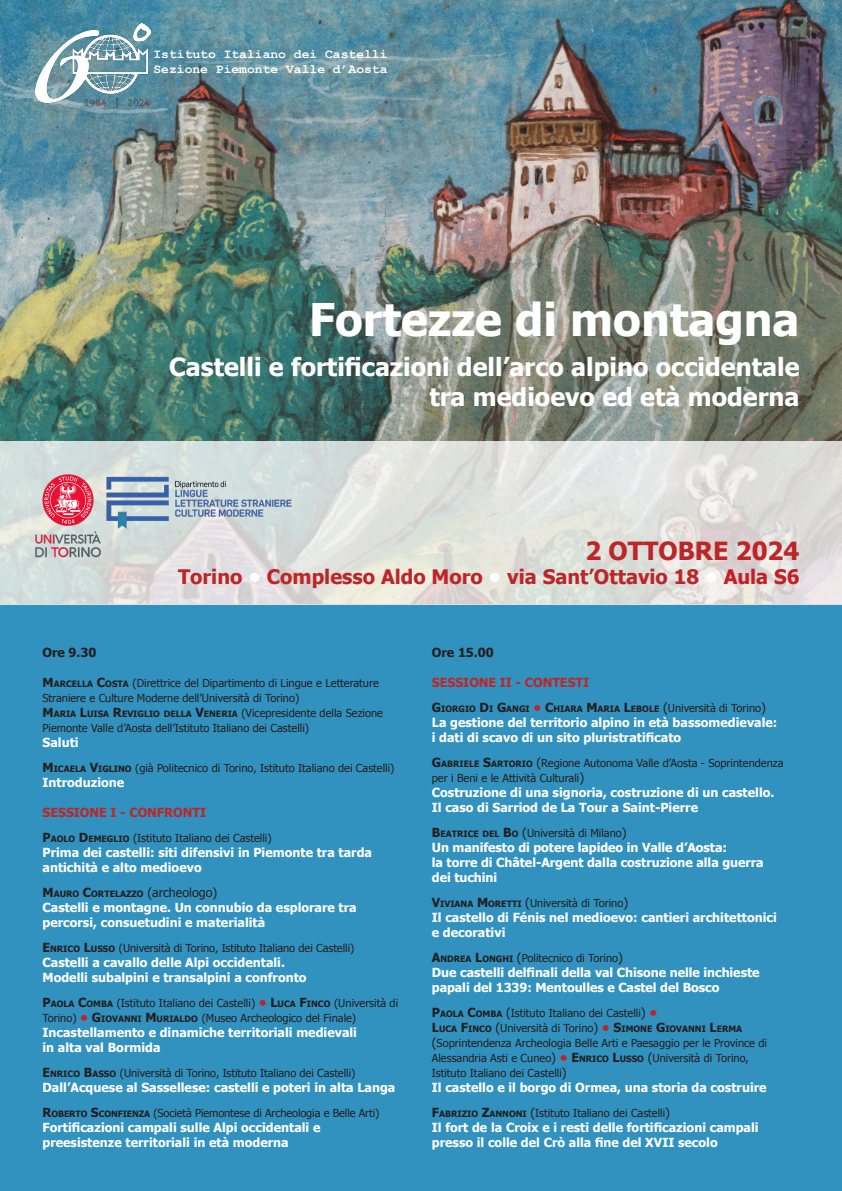
<style>
.page{position:relative;width:842px;height:1191px;background:#fff}
.page>*{position:absolute;margin:0;border:0;box-sizing:border-box;transform-origin:0 0}
.t1{font:700 45px "Tahoma";color:#fff}
.t2{font:700 25px "Tahoma";color:#fff}
.t3{font:700 25px "Tahoma";color:#bb2729}
.t4{font:700 20px "Tahoma";color:#bb2729}
.t5{font:700 13px "Courier New";color:#fff}
.t6{font:700 12.5px "Tahoma";color:#fff}
.t7{font:700 12.5px "Tahoma";color:#bb2729}
.t8{font:700 12.5px "Tahoma";color:#231f20}
.t9{font:11px/15px "Tahoma";color:#231f20}
.t10{font:700 8.8px "Tahoma";color:#231f20}
.s1{color:#fff}
.s2{color:#c31f24}
.s3{font-weight:700;font-size:12.5px}
.s4{font-weight:700;font-size:8.8px}
.s5{font-size:12.5px}
.s6{font-weight:400;font-size:12.5px}
.s7{font-weight:700;font-size:12.5px;color:#bb2729}
.s8{font-size:12.5px;color:#bb2729}
.s9{font-weight:400;font-size:11px}
</style>
<div class="page">
<img style="left:0;top:0;width:842px;height:441px">
<div style="left:0;top:605px;width:842px;height:586px;background:#3292bf"></div>
<svg style="left:0;top:441px;width:842px;height:164px;background:#dee0dd"></svg>
<img style="left:34px;top:473px;width:69px;height:84px">
<img style="left:98px;top:472px;width:200px;height:58px">
<img style="left:36px;top:23px;width:114px;height:85px">
<p class="t5" style="left:153px;top:46px;width:236px">Istituto Italiano dei Castelli</p>
<p class="t5" style="left:153px;top:61px;width:236px">Sezione Piemonte Valle d’Aosta</p>
<p class="t1" style="left:309px;top:288px;width:492px">Fortezze di montagna</p>
<p class="t2" style="left:169px;top:349px;width:632px">Castelli e fortificazioni dell’arco alpino occidentale</p>
<p class="t2" style="left:429px;top:379px;width:372px">tra medioevo ed età moderna</p>
<p class="t3" style="left:585px;top:533px;width:216px">2 OTTOBRE 2024</p>
<p class="t4" style="left:178px;top:563px;width:623px">Torino <span class="s1">•</span> Complesso Aldo Moro <span class="s1">•</span> via Sant’Ottavio 18 <span class="s1">•</span> <span class="s2">Aula S6</span></p>
<p class="t8" style="left:43px;top:643px;width:55px">Ore 9.30</p>
<p class="t9" style="left:43px;top:675px;width:338px"><span class="s3">M</span><span class="s4">ARCELLA</span> <span class="s3">C</span><span class="s4">OSTA</span> (Direttrice del Dipartimento di Lingue e Letterature</p>
<p class="t9" style="left:43px;top:690px;width:258px">Straniere e Culture Moderne dell’Università di Torino)</p>
<p class="t9" style="left:43px;top:705px;width:342px"><span class="s3">M</span><span class="s4">ARIA</span> <span class="s3">L</span><span class="s4">UISA</span> <span class="s3">R</span><span class="s4">EVIGLIO DELLA</span> <span class="s3">V</span><span class="s4">ENERIA</span> (Vicepresidente della Sezione</p>
<p class="t9" style="left:43px;top:720px;width:268px">Piemonte Valle d’Aosta dell’Istituto Italiano dei Castelli)</p>
<p class="t6" style="left:43px;top:733px;width:38px">Saluti</p>
<p class="t9" style="left:43px;top:760px;width:353px"><span class="s3">M</span><span class="s4">ICAELA</span> <span class="s3">V</span><span class="s4">IGLINO</span> (già Politecnico di Torino, Istituto Italiano dei Castelli)</p>
<p class="t6" style="left:43px;top:773px;width:83px">Introduzione</p>
<p class="t7" style="left:43px;top:803px;width:165px">SESSIONE I - CONFRONTI</p>
<p class="t9" style="left:43px;top:830px;width:231px"><span class="s3">P</span><span class="s4">AOLO</span> <span class="s3">D</span><span class="s4">EMEGLIO</span> (Istituto Italiano dei Castelli)</p>
<p class="t6" style="left:43px;top:843px;width:331px">Prima dei castelli: siti difensivi in Piemonte tra tarda</p>
<p class="t6" style="left:43px;top:858px;width:161px">antichità e alto medioevo</p>
<p class="t10" style="left:43px;top:887px;width:176px"><span class="s5">M</span>AURO <span class="s5">C</span>ORTELAZZO <span class="s6">(archeologo)</span></p>
<p class="t6" style="left:43px;top:898px;width:316px">Castelli e montagne. Un connubio da esplorare tra</p>
<p class="t6" style="left:43px;top:913px;width:224px">percorsi, consuetudini e materialità</p>
<p class="t9" style="left:43px;top:940px;width:313px"><span class="s3">E</span> <span class="s4">NRICO</span> <span class="s3">L</span><span class="s4">USSO</span> (Università di Torino, Istituto Italiano dei Castelli)</p>
<p class="t6" style="left:43px;top:953px;width:244px">Castelli a cavallo delle Alpi occidentali.</p>
<p class="t6" style="left:43px;top:968px;width:266px">Modelli subalpini e transalpini a confronto</p>
<p class="t9" style="left:43px;top:995px;width:357px"><span class="s3">P</span><span class="s4">AOLA</span> <span class="s3">C</span><span class="s4">OMBA</span> (Istituto Italiano dei Castelli) <span class="s7">•</span> <span class="s3">L</span><span class="s4">UCA</span> <span class="s3">F</span><span class="s4">INCO</span> (Università di<br>Torino) <span class="s7">•</span> <span class="s3">G</span><span class="s4">IOVANNI</span> <span class="s3">M</span><span class="s4">URIALDO</span> (Museo Archeologico del Finale)</p>
<p class="t6" style="left:43px;top:1023px;width:316px">Incastellamento e dinamiche territoriali medievali</p>
<p class="t6" style="left:43px;top:1038px;width:119px">in alta val Bormida</p>
<p class="t9" style="left:43px;top:1065px;width:314px"><span class="s3">E</span> <span class="s4">NRICO</span> <span class="s3">B</span><span class="s4">ASSO</span> (Università di Torino, Istituto Italiano dei Castelli)</p>
<p class="t6" style="left:43px;top:1078px;width:354px">Dall’Acquese al Sassellese: castelli e poteri in alta Langa</p>
<p class="t9" style="left:43px;top:1105px;width:338px"><span class="s3">R</span><span class="s4">OBERTO</span> <span class="s3">S</span><span class="s4">CONFIENZA</span> (Società Piemontese di Archeologia e Belle Arti)</p>
<p class="t6" style="left:43px;top:1118px;width:279px">Fortificazioni campali sulle Alpi occidentali e</p>
<p class="t6" style="left:43px;top:1133px;width:248px">preesistenze territoriali in età moderna</p>
<p class="t8" style="left:432px;top:643px;width:63px">Ore 15.00</p>
<p class="t7" style="left:432px;top:673px;width:159px">SESSIONE II - CONTESTI</p>
<p class="t10" style="left:432px;top:702px;width:335px"><span class="s5">G</span>IORGIO <span class="s5">D</span>I <span class="s5">G</span>ANGI <span class="s8">•</span> <span class="s5">C</span>HIARA <span class="s5">M</span>ARIA <span class="s5">L</span>EBOLE <span class="s6">(</span><span class="s9">Università di Torino</span><span class="s6">)</span></p>
<p class="t6" style="left:432px;top:713px;width:347px">La gestione del territorio alpino in età bassomedievale:</p>
<p class="t6" style="left:432px;top:728px;width:251px">i dati di scavo di un sito pluristratificato</p>
<p class="t9" style="left:432px;top:755px;width:353px"><span class="s3">G</span><span class="s4">ABRIELE</span> <span class="s3">S</span><span class="s4">ARTORIO</span> <span class="s5">(</span>Regione Autonoma Valle d’Aosta - Soprintendenza per i Beni e le Attività Culturali<span class="s5">)</span></p>
<p class="t6" style="left:432px;top:783px;width:344px">Costruzione di una signoria, costruzione di un castello.</p>
<p class="t6" style="left:432px;top:798px;width:268px">Il caso di Sarriod de La Tour a Saint-Pierre</p>
<p class="t9" style="left:432px;top:825px;width:196px"><span class="s3">B</span><span class="s4">EATRICE DEL</span> <span class="s3">B</span><span class="s4">O</span> <span class="s5">(</span>Università di Milano<span class="s5">)</span></p>
<p class="t6" style="left:432px;top:838px;width:297px">Un manifesto di potere lapideo in Valle d’Aosta:</p>
<p class="t6" style="left:432px;top:853px;width:333px">la torre di Châtel-Argent dalla costruzione alla guerra</p>
<p class="t6" style="left:432px;top:868px;width:67px">dei tuchini</p>
<p class="t9" style="left:432px;top:895px;width:198px"><span class="s3">V</span><span class="s4">IVIANA</span> <span class="s3">M</span><span class="s4">ORETTI</span> <span class="s5">(</span>Università di Torino<span class="s5">)</span></p>
<p class="t6" style="left:432px;top:908px;width:347px">Il castello di Fénis nel medioevo: cantieri architettonici</p>
<p class="t6" style="left:432px;top:923px;width:75px">e decorativi</p>
<p class="t9" style="left:432px;top:950px;width:193px"><span class="s3">A</span><span class="s4">NDREA</span> <span class="s3">L</span><span class="s4">ONGHI</span> <span class="s5">(</span>Politecnico di Torino<span class="s5">)</span></p>
<p class="t6" style="left:432px;top:963px;width:329px">Due castelli delfinali della val Chisone nelle inchieste</p>
<p class="t6" style="left:432px;top:978px;width:289px">papali del 1339: Mentoulles e Castel del Bosco</p>
<p class="t9" style="left:432px;top:1005px;width:227px"><span class="s3">P</span><span class="s4">AOLA</span> <span class="s3">C</span><span class="s4">OMBA</span> <span class="s5">(</span>Istituto Italiano dei Castelli<span class="s5">)</span> <span class="s7">•</span></p>
<p class="t10" style="left:432px;top:1022px;width:312px"><span class="s5">L</span>UCA <span class="s5">F</span>INCO <span class="s6">(</span><span class="s9">Università di Torino</span><span class="s6">)</span> <span class="s8">•</span> <span class="s5">S</span>IMONE <span class="s5">G</span>IOVANNI <span class="s5">L</span>ERMA</p>
<p class="t9" style="left:432px;top:1035px;width:337px"><span class="s5">(</span>Soprintendenza Archeologia Belle Arti e Paesaggio per le Province di</p>
<p class="t9" style="left:432px;top:1050px;width:319px">Alessandria Asti e Cuneo<span class="s5">)</span> <span class="s7">•</span> <span class="s3">E</span> <span class="s4">NRICO</span> <span class="s3">L</span><span class="s4">USSO</span> <span class="s5">(</span>Università di Torino,</p>
<p class="t9" style="left:432px;top:1065px;width:136px">Istituto Italiano dei Castelli<span class="s5">)</span></p>
<p class="t6" style="left:432px;top:1078px;width:336px">Il castello e il borgo di Ormea, una storia da costruire</p>
<p class="t9" style="left:432px;top:1105px;width:240px"><span class="s3">F</span><span class="s4">ABRIZIO</span> <span class="s3">Z</span><span class="s4">ANNONI</span> <span class="s5">(</span>Istituto Italiano dei Castelli<span class="s5">)</span></p>
<p class="t6" style="left:432px;top:1118px;width:328px">Il fort de la Croix e i resti delle fortificazioni campali</p>
<p class="t6" style="left:432px;top:1133px;width:287px">presso il colle del Crò alla fine del XVII secolo</p>
</div>
